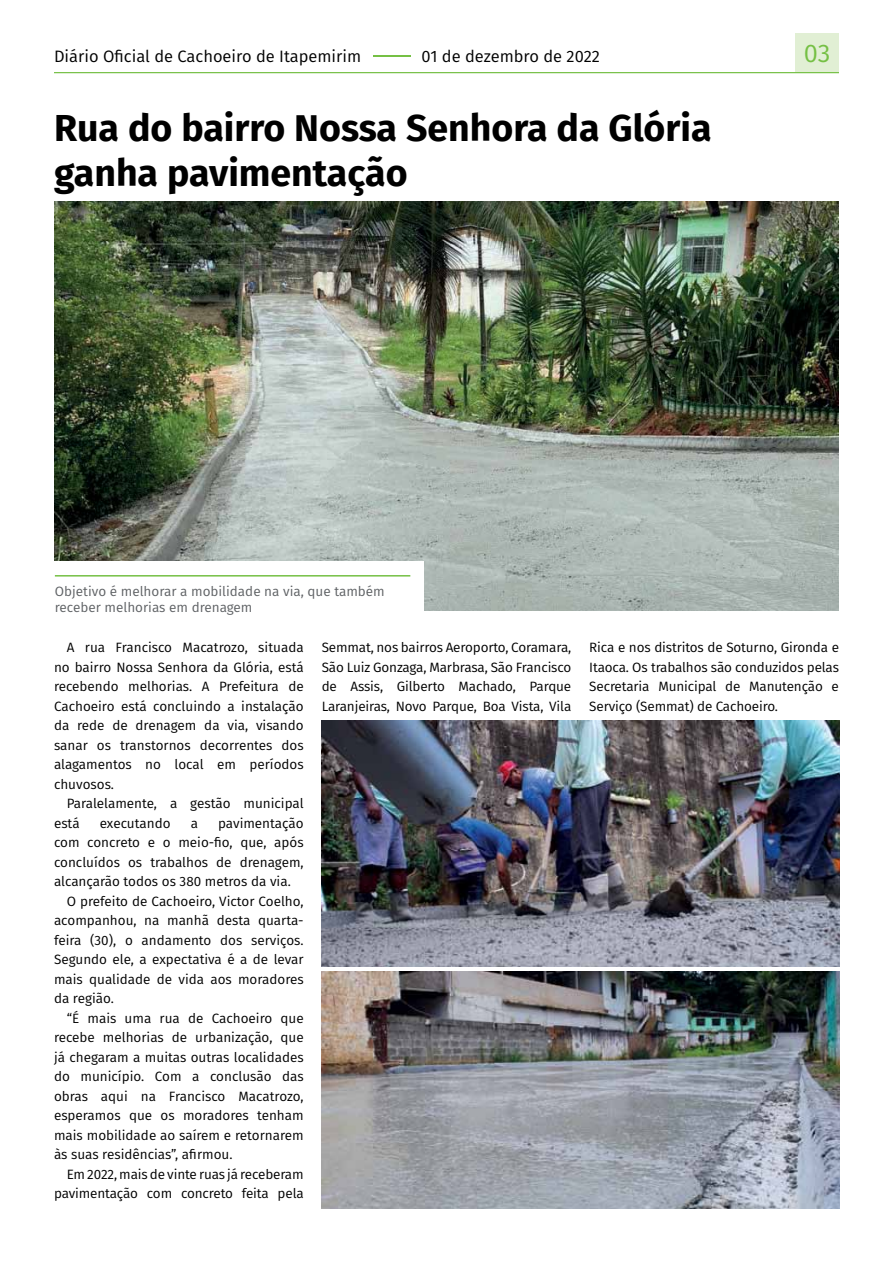
<style>
.page{position:relative;width:893px;height:1263px;background:#fff}
.page>*{position:absolute;margin:0;border:0;box-sizing:border-box;transform-origin:0 0}
.t1{font:700 37.5px/45px "Fira Sans";color:#000}
.t2{font:25.5px "Fira Sans";color:#75c044}
.t3{font:16.5px "Fira Sans";color:#000}
.t4{font:13.5px/19.5px "Fira Sans";color:#000;text-align:justify}
.t5{font:13.5px/16.6px "Fira Sans";color:#5e6164}
.s1{color:#75c044}
</style>
<div class="page">
<div style="left:795px;top:33px;width:44px;height:40px;background:#e1efd4"></div>
<hr style="left:54px;top:72px;width:785px;height:1px;background:#75c044">
<img style="left:54px;top:202px;width:785px;height:408px">
<div style="left:40px;top:562px;width:383px;height:54px;background:#fff"></div>
<hr style="left:55px;top:575px;width:355px;height:1px;background:#75c044">
<img style="left:322px;top:972px;width:517px;height:237px">
<img style="left:322px;top:721px;width:517px;height:245px">
<p class="t3" style="left:54px;top:43px;width:547px">Diário Oficial de Cachoeiro de Itapemirim <span class="s1">–</span>01 de dezembro de 2022</p>
<h2 class="t2" style="left:804px;top:34px;width:28px">03</h2>
<h1 class="t1" style="left:54px;top:103px;width:659px">Rua do bairro Nossa Senhora da Glória ganha pavimentação</h1>
<p class="t5" style="left:55px;top:582px;width:331px">Objetivo é melhorar a mobilidade na via, que também receber melhorias em drenagem</p>
<p class="t4" style="left:54px;top:638px;width:251px;text-indent:13px">A rua Francisco Macatrozo, situada no bairro Nossa Senhora da Glória, está recebendo melhorias. A Prefeitura de Cachoeiro está concluindo a instalação da rede de drenagem da via, visando sanar os transtornos decorrentes dos alagamentos no local em períodos chuvosos.</p>
<p class="t4" style="left:54px;top:793px;width:251px;text-indent:13px">Paralelamente, a gestão municipal está</p>
<p class="t4" style="left:100px;top:813px;width:72px">executando</p>
<p class="t4" style="left:191px;top:813px;width:9px">a</p>
<p class="t4" style="left:218px;top:813px;width:87px">pavimentação</p>
<p class="t4" style="left:54px;top:832px;width:251px">com concreto e o meio-fio, que, após</p>
<p class="t4" style="left:54px;top:852px;width:251px">concluídos os trabalhos de drenagem,</p>
<p class="t4" style="left:54px;top:871px;width:238px">alcançarão todos os 380 metros da via.</p>
<p class="t4" style="left:67px;top:891px;width:238px">O prefeito de Cachoeiro, Victor Coelho,</p>
<p class="t4" style="left:54px;top:910px;width:251px">acompanhou, na manhã desta quarta-</p>
<p class="t4" style="left:54px;top:930px;width:251px">feira (30), o andamento dos serviços.</p>
<p class="t4" style="left:54px;top:949px;width:251px">Segundo ele, a expectativa é a de levar</p>
<p class="t4" style="left:54px;top:969px;width:251px">mais qualidade de vida aos moradores</p>
<p class="t4" style="left:54px;top:988px;width:61px">da região.</p>
<p class="t4" style="left:67px;top:1008px;width:238px">“É mais uma rua de Cachoeiro que</p>
<p class="t4" style="left:54px;top:1027px;width:251px">recebe melhorias de urbanização, que</p>
<p class="t4" style="left:54px;top:1047px;width:251px">já chegaram a muitas outras localidades</p>
<p class="t4" style="left:54px;top:1066px;width:251px">do município. Com a conclusão das</p>
<p class="t4" style="left:54px;top:1086px;width:251px">obras aqui na Francisco Macatrozo,</p>
<p class="t4" style="left:54px;top:1105px;width:251px">esperamos que os moradores tenham</p>
<p class="t4" style="left:54px;top:1125px;width:251px">mais mobilidade ao saírem e retornarem</p>
<p class="t4" style="left:54px;top:1144px;width:180px">às suas residências”, afirmou.</p>
<p class="t4" style="left:67px;top:1164px;width:238px">Em 2022, mais de vinte ruas já receberam</p>
<p class="t4" style="left:54px;top:1183px;width:251px">pavimentação com concreto feita pela</p>
<p class="t4" style="left:322px;top:637px;width:251px">Semmat, nos bairros Aeroporto, Coramara, São Luiz Gonzaga, Marbrasa, São Francisco de Assis, Gilberto Machado, Parque Laranjeiras, Novo Parque, Boa Vista, Vila</p>
<p class="t4" style="left:589px;top:637px;width:251px">Rica e nos distritos de Soturno, Gironda e Itaoca. Os trabalhos são conduzidos pelas Secretaria Municipal de Manutenção e Serviço (Semmat) de Cachoeiro.</p>
</div>
